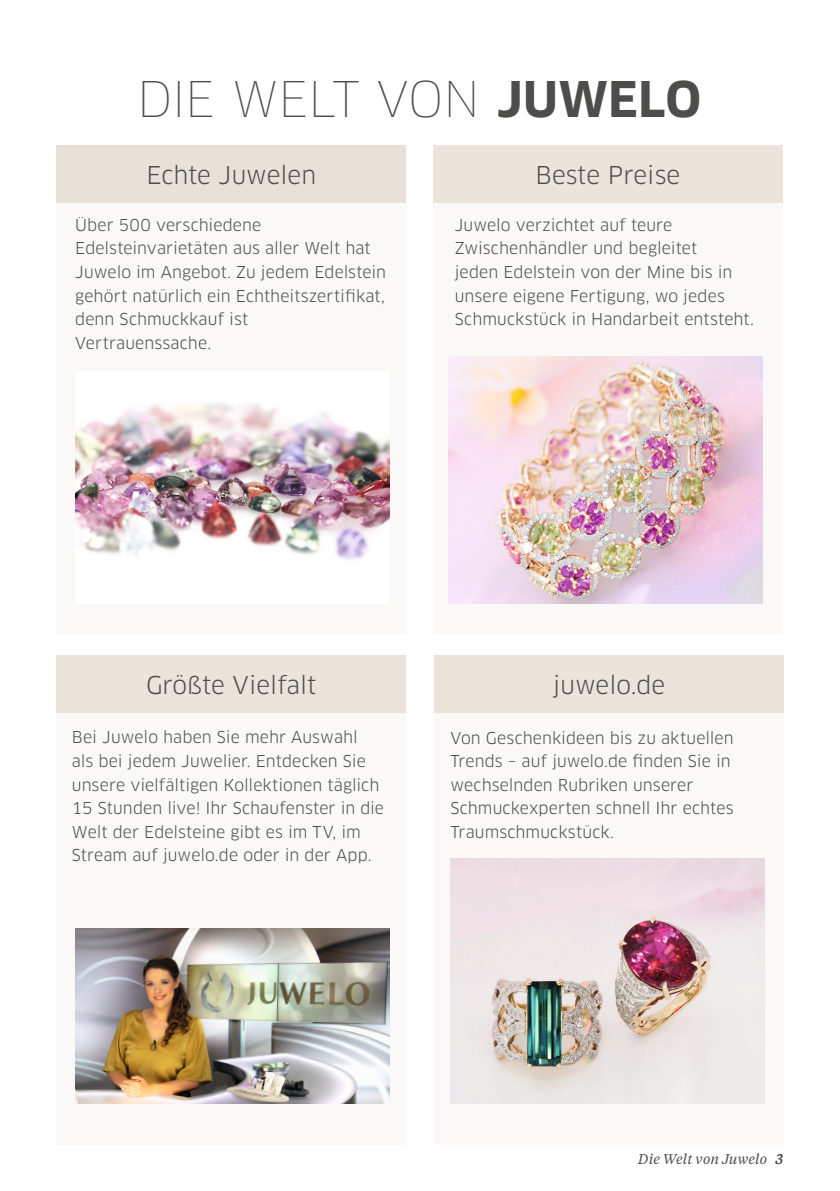
<style>
.page{position:relative;width:840px;height:1191px;background:#fff}
.page>*{position:absolute;margin:0;border:0;box-sizing:border-box;transform-origin:0 0}
.t1{font:100 48px "Clan Pro";letter-spacing:-.015em;color:#4d4d4c}
.t2{font:24px "Clan Pro";color:#4d4d4c}
.t3{font:16px/23.6px "Clan Pro";color:#4d4d4c}
.t4{font:italic 14px "Tiempos Text";letter-spacing:.01em;color:#4d4d4c}
.s1{font-weight:700}
</style>
<div class="page">
<div style="left:433px;top:145px;width:349px;height:488px;background:#faf9f7"></div>
<div style="left:57px;top:145px;width:348px;height:488px;background:#faf9f7"></div>
<div style="left:57px;top:656px;width:348px;height:488px;background:#faf9f7"></div>
<img style="left:75px;top:404px;width:314px;height:155px">
<img style="left:448px;top:356px;width:314px;height:247px">
<img style="left:75px;top:929px;width:314px;height:174px">
<div style="left:57px;top:145px;width:348px;height:58px;background:#e7e1d7"></div>
<div style="left:433px;top:145px;width:349px;height:58px;background:#eae4db"></div>
<div style="left:57px;top:655px;width:348px;height:58px;background:#eae4db"></div>
<div style="left:434px;top:655px;width:349px;height:58px;background:#eae4db"></div>
<img style="left:450px;top:858px;width:314px;height:245px">
<h1 class="t1" style="left:137px;top:70px;width:566px">DIE WELT VON <span class="s1">JUWELO</span></h1>
<h2 class="t2" style="left:146px;top:161px;width:171px">Echte Juwelen</h2>
<h2 class="t2" style="left:535px;top:161px;width:146px">Beste Preise</h2>
<p class="t3" style="left:75px;top:213px;width:312px">Über 500 verschiedene<br>Edelsteinvarietäten aus aller Welt hat<br>Juwelo im Angebot. Zu jedem Edelstein gehört natürlich ein Echtheitszertifikat, denn Schmuckkauf ist<br>Vertrauenssache.</p>
<p class="t3" style="left:454px;top:213px;width:300px">Juwelo verzichtet auf teure Zwischenhändler und begleitet<br>jeden Edelstein von der Mine bis in unsere eigene Fertigung, wo jedes Schmuckstück in Handarbeit entsteht.</p>
<h2 class="t2" style="left:146px;top:670px;width:172px">Größte Vielfalt</h2>
<h2 class="t2" style="left:553px;top:670px;width:113px">juwelo.de</h2>
<p class="t3" style="left:72px;top:726px;width:313px">Bei Juwelo haben Sie mehr Auswahl<br>als bei jedem Juwelier. Entdecken Sie unsere vielfältigen Kollektionen täglich 15 Stunden live! Ihr Schaufenster in die Welt der Edelsteine gibt es im TV, im Stream auf juwelo.de oder in der App.</p>
<p class="t3" style="left:450px;top:726px;width:284px">Von Geschenkideen bis zu aktuellen<br>Trends – auf juwelo.de finden Sie in wechselnden Rubriken unserer<br>Schmuckexperten schnell Ihr echtes<br>Traumschmuckstück.</p>
<p class="t4" style="left:637px;top:1149px;width:147px">Die Welt von Juwelo 3</p>
</div>
